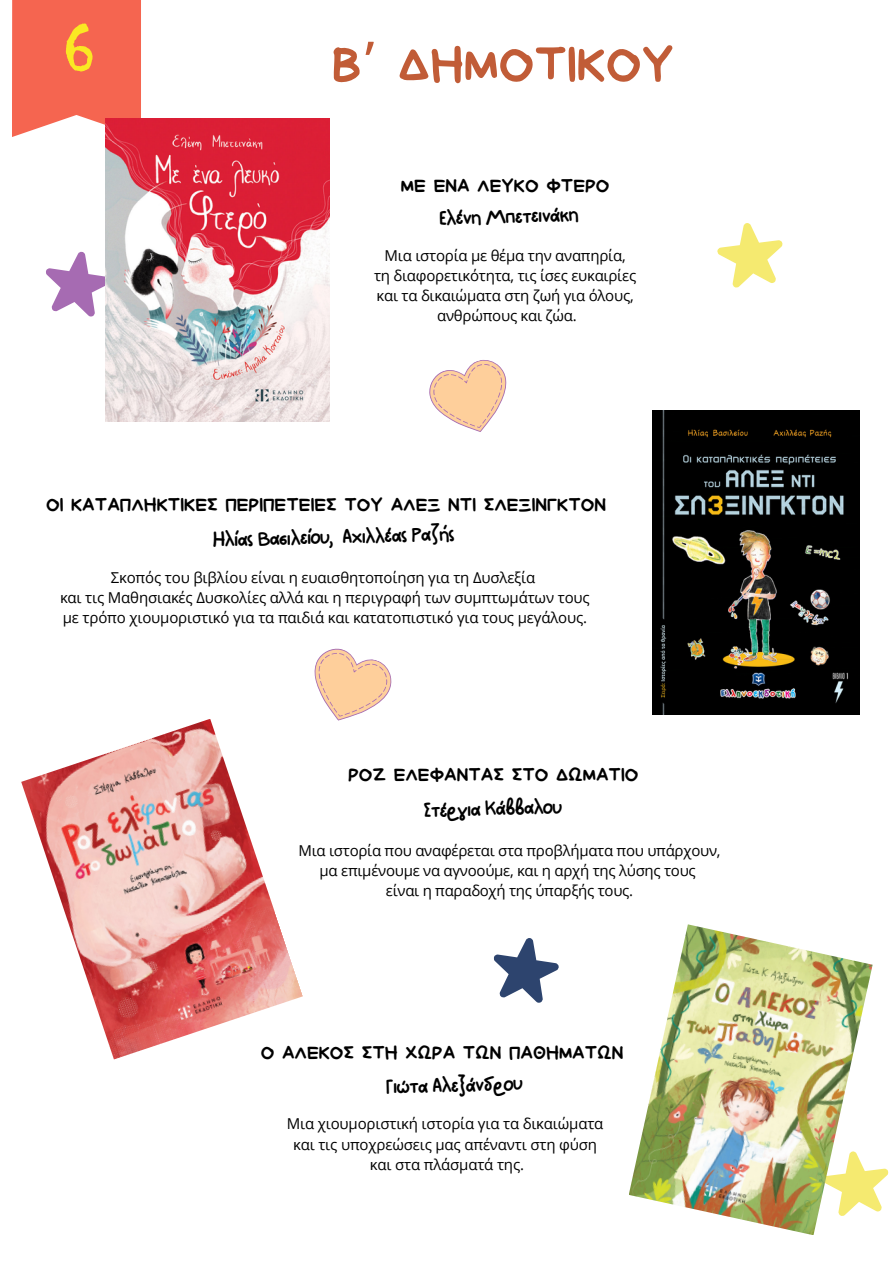
<style>
.page{position:relative;width:893px;height:1264px;background:#fff}
.page>*{position:absolute;margin:0;border:0;box-sizing:border-box;transform-origin:0 0}
.t1{font:67.65px "Janmeid";color:#fae823}
.t2{font:53.7px "Bryndan Write";color:#c15c37}
.t3{font:21.9px "NF One Little Font Regular";color:#000}
.t4{font:20.55px "Bryndan Write";color:#000}
.t5{font:15px/20.2px "Open Sans";letter-spacing:-.01em;color:#000;text-align:center}
.s1{font-family:"Noto Sans Gurmukhi"}
</style>
<div class="page">
<svg style="left:46px;top:251px;width:59px;height:66px"></svg>
<svg style="left:872px;top:1168px;width:17px;height:44px"></svg>
<svg style="left:429px;top:360px;width:78px;height:72px"></svg>
<svg style="left:717px;top:223px;width:66px;height:65px"></svg>
<img style="left:21px;top:719px;width:282px;height:340px">
<img style="left:629px;top:924px;width:243px;height:311px">
<svg style="left:12px;top:0;width:129px;height:137px;background:#f56f5c"></svg>
<svg style="left:301px;top:648px;width:91px;height:87px"></svg>
<svg style="left:493px;top:938px;width:66px;height:65px"></svg>
<img style="left:105px;top:118px;width:224px;height:304px">
<img style="left:652px;top:410px;width:207px;height:304px">
<p class="t1" style="left:62px;top:20px;width:35px">6</p>
<p class="t2" style="left:332px;top:38px;width:343px">Β<span class="s1">’</span> ΔΗΜΟΤΙΚΟΥ</p>
<p class="t4" style="left:401px;top:175px;width:210px">ΜΕ ΕΝΑ ΛΕΥΚΟ ΦΤΕΡΟ</p>
<p class="t3" style="left:439px;top:204px;width:141px;rotate:-1deg">Ελένη Μπετεινάκη</p>
<p class="t5" style="left:384px;top:245px;width:242px">Μια ιστορία με θέμα την αναπηρία,</p>
<p class="t5" style="left:374px;top:265px;width:263px">τη διαφορετικότητα, τις ίσες ευκαιρίες</p>
<p class="t5" style="left:376px;top:285px;width:258px">και τα δικαιώματα στη ζωή για όλους,</p>
<p class="t5" style="left:437px;top:305px;width:141px">ανθρώπους και ζώα.</p>
<p class="t4" style="left:46px;top:494px;width:561px">ΟΙ ΚΑΤΑΠΛΗΚΤΙΚΕΣ ΠΕΡΙΠΕΤΕΙΕΣ ΤΟΥ ΑΛΕΞ ΝΤΙ ΣΛΕΞΙΝΓΚΤΟΝ</p>
<p class="t3" style="left:212px;top:525px;width:244px;rotate:-1deg">Ηλίας Βασιλείου, Αχιλλέας Ραζής</p>
<h2 class="t5" style="left:111px;top:566px;width:426px">Σκοπός του βιβλίου είναι η ευαισθητοποίηση για τη Δυσλεξία</h2>
<h3 class="t5" style="left:60px;top:587px;width:531px">και τις Μαθησιακές Δυσκολίες αλλά και η περιγραφή των συμπτωμάτων τους</h3>
<p class="t5" style="left:63px;top:607px;width:526px">με τρόπο χιουμοριστικό για τα παιδιά και κατατοπιστικό για τους μεγάλους.</p>
<p class="t4" style="left:348px;top:764px;width:292px">ΡΟΖ ΕΛΕΦΑΝΤΑΣ ΣΤΟ ΔΩΜΑΤΙΟ</p>
<p class="t3" style="left:423px;top:796px;width:141px;rotate:-1deg">Στέργια Κάββαλου</p>
<p class="t5" style="left:298px;top:840px;width:423px">Μια ιστορία που αναφέρεται στα προβλήματα που υπάρχουν, μα επιμένουμε να αγνοούμε, και η αρχή της λύσης τους</p>
<p class="t5" style="left:386px;top:880px;width:249px">είναι η παραδοχή της ύπαρξής τους.</p>
<h2 class="t4" style="left:261px;top:1042px;width:364px">Ο ΑΛΕΚΟΣ ΣΤΗ ΧΩΡΑ ΤΩΝ ΠΑΘΗΜΑΤΩΝ</h2>
<h3 class="t3" style="left:385px;top:1072px;width:139px;rotate:-1deg">Γιώτα Αλεξάνδρου</h3>
<p class="t5" style="left:287px;top:1113px;width:318px">Μια χιουμοριστική ιστορία για τα δικαιώματα</p>
<p class="t5" style="left:293px;top:1133px;width:305px">και τις υποχρεώσεις μας απέναντι στη φύση</p>
<p class="t5" style="left:370px;top:1153px;width:156px">και στα πλάσματά της.</p>
</div>
